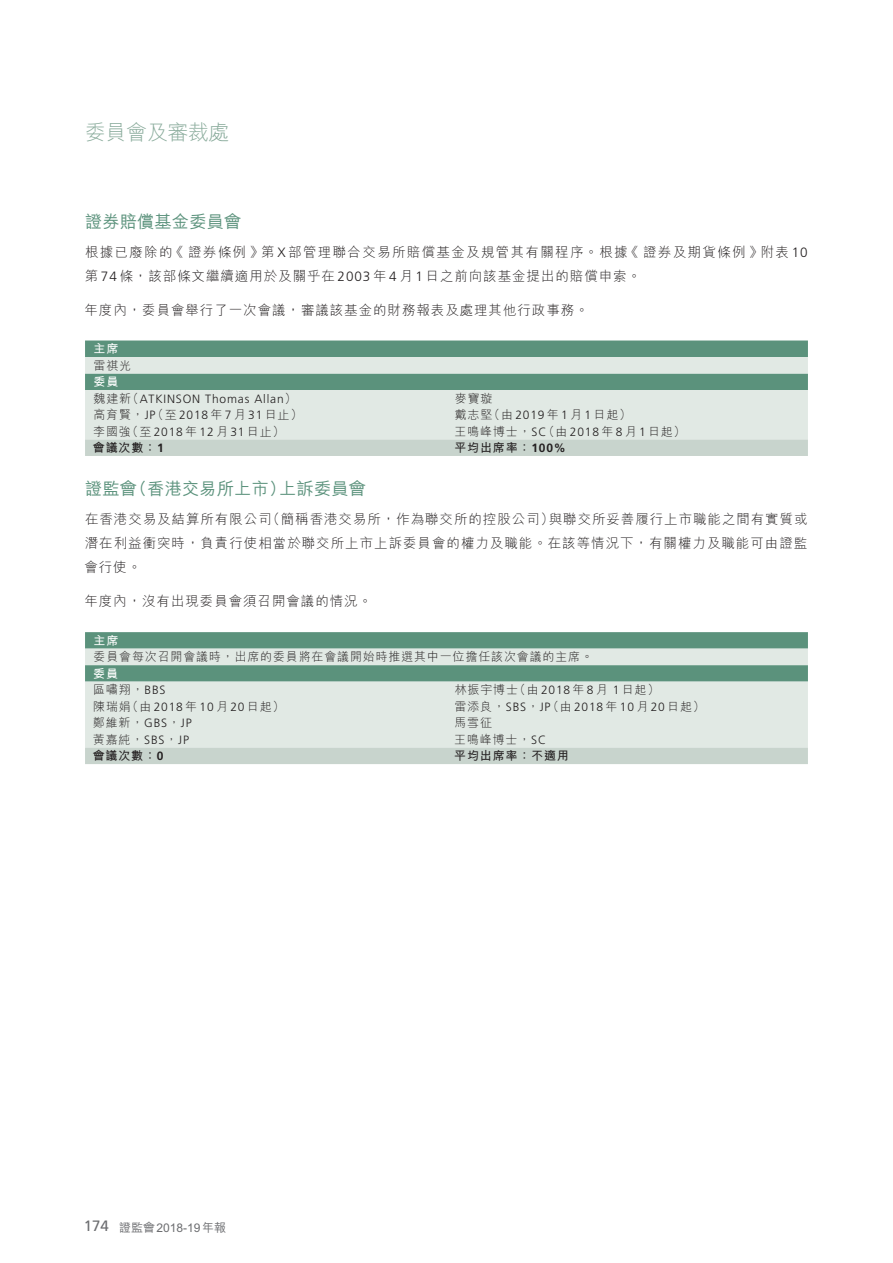
<style>
.page{position:relative;width:893px;height:1263px;background:#fff}
.page>*{position:absolute;margin:0;border:0;box-sizing:border-box;transform-origin:0 0}
.t1{font:300 21px "M Hei HK";letter-spacing:-.02em;color:#89ab9b}
.t2{font:500 17.25px "M Hei HK";letter-spacing:.01em;color:#5b927c}
.t3{font:300 13.5px/24px "M Hei HK";letter-spacing:.07em;color:#231f20;text-align:justify}
.t4{font:300 13.5px/24px "M Hei HK";letter-spacing:.1em;color:#231f20}
.t5{font:300 12px/16.5px "M Hei HK";letter-spacing:.07em;color:#231f20}
.t6{font:300 12px/16.5px "Frutiger LT Std";letter-spacing:.07em;color:#231f20}
.t7{font:500 12px "M Hei HK";color:#6c6d70}
.t8{font:700 12px "M Hei HK";letter-spacing:.07em;color:#fff}
.s1{font-family:"Frutiger LT Std"}
.s2{font-family:"M Hei HK"}
.s3{font-family:"M Hei HK";font-weight:700}
.s4{font-weight:700}
.s5{font-family:"Frutiger LT Std";font-weight:700}
.s6{font-family:"Frutiger LT Std";font-weight:400;font-size:15px}
</style>
<div class="page">
<div style="left:85px;top:340px;width:723px;height:17px;background:#5b927c"></div>
<svg style="left:85px;top:357px;width:723px;height:82px;background:#c6d7cf"></svg>
<div style="left:85px;top:439px;width:723px;height:17px;background:#c8d4cd"></div>
<svg style="left:85px;top:632px;width:723px;height:17px;background:#619681"></svg>
<svg style="left:85px;top:649px;width:723px;height:99px;background:#cbdad3"></svg>
<div style="left:85px;top:748px;width:723px;height:16px;background:#c8d4cd"></div>
<h1 class="t1" style="left:85px;top:117px;width:146px">委員會及審裁處</h1>
<h3 class="t2" style="left:85px;top:209px;width:158px">證券賠償基金委員會</h3>
<p class="t4" style="left:85px;top:239px;width:724px">根據已廢除的《證券條例》第<span class="s1">X</span>部管理聯合交易所賠償基金及規管其有關程序。根據《證券及期貨條例》附表<span class="s1">10</span>第 <span class="s1">74</span> 條，該部條文繼續適用於及關乎在 <span class="s1">2003</span> 年 <span class="s1">4</span> 月 <span class="s1">1</span> 日之前向該基金提出的賠償申索。</p>
<p class="t3" style="left:85px;top:298px;width:506px">年度內，委員會舉行了一次會議，審議該基金的財務報表及處理其他行政事務。</p>
<h4 class="t8" style="left:94px;top:340px;width:26px">主席</h4>
<p class="t5" style="left:94px;top:357px;width:39px">雷祺光</p>
<h4 class="t8" style="left:94px;top:373px;width:26px">委員</h4>
<p class="t6" style="left:93px;top:391px;width:211px"><span class="s2">魏建新（</span>ATKINSON Thomas Allan<span class="s2">）高育賢，</span>JP<span class="s2">（至</span> 2018 <span class="s2">年</span> 7 <span class="s2">月</span> 31 <span class="s2">日止）李國強（至</span> 2018 <span class="s2">年</span> 12 <span class="s2">月</span> 31 <span class="s2">日止）<br></span><span class="s3">會議次數：</span><span class="s4">1</span></p>
<p class="t5" style="left:454px;top:390px;width:233px">麥寶璇<br>戴志堅（由 <span class="s1">2019</span> 年 <span class="s1">1</span> 月 <span class="s1">1</span> 日起）<br>王鳴峰博士，<span class="s1">SC</span>（由 <span class="s1">2018</span> 年 <span class="s1">8</span> 月 <span class="s1">1</span> 日起）<span class="s4">平均出席率：</span><span class="s5">100%</span></p>
<h3 class="t2" style="left:85px;top:476px;width:282px">證監會（香港交易所上市）上訴委員會</h3>
<p class="t3" style="left:84px;top:506px;width:725px">在香港交易及結算所有限公司（簡稱香港交易所，作為聯交所的控股公司）與聯交所妥善履行上市職能之間有實質或潛在利益衝突時，負責行使相當於聯交所上市上訴委員會的權力及職能。在該等情況下，有關權力及職能可由證監會行使。</p>
<p class="t3" style="left:84px;top:589px;width:289px">年度內，沒有出現委員會須召開會議的情況。</p>
<h4 class="t8" style="left:94px;top:632px;width:26px">主席</h4>
<p class="t5" style="left:94px;top:648px;width:501px">委員會每次召開會議時，出席的委員將在會議開始時推選其中一位擔任該次會議的主席。</p>
<h4 class="t8" style="left:93px;top:665px;width:26px">委員</h4>
<p class="t5" style="left:93px;top:681px;width:193px">區嘯翔，<span class="s1">BBS<br></span>陳瑞娟（由 <span class="s1">2018</span> 年 <span class="s1">10</span> 月 <span class="s1">20</span> 日起）鄭維新，<span class="s1">GBS</span>，<span class="s1">JP<br></span>黃嘉純，<span class="s1">SBS</span>，<span class="s1">JP<br></span><span class="s4">會議次數：</span><span class="s5">0</span></p>
<p class="t5" style="left:454px;top:681px;width:252px">林振宇博士（由 <span class="s1">2018</span> 年 <span class="s1">8</span> 月 <span class="s1">1</span> 日起）<br>雷添良，<span class="s1">SBS</span>，<span class="s1">JP</span>（由 <span class="s1">2018</span> 年 <span class="s1">10</span> 月 <span class="s1">20</span> 日起）馬雪征<br>王鳴峰博士，<span class="s1">SC<br></span><span class="s4">平均出席率：不適用</span></p>
<p class="t7" style="left:84px;top:1218px;width:144px"><span class="s6">174</span> 證監會 2018-19年報</p>
</div>
